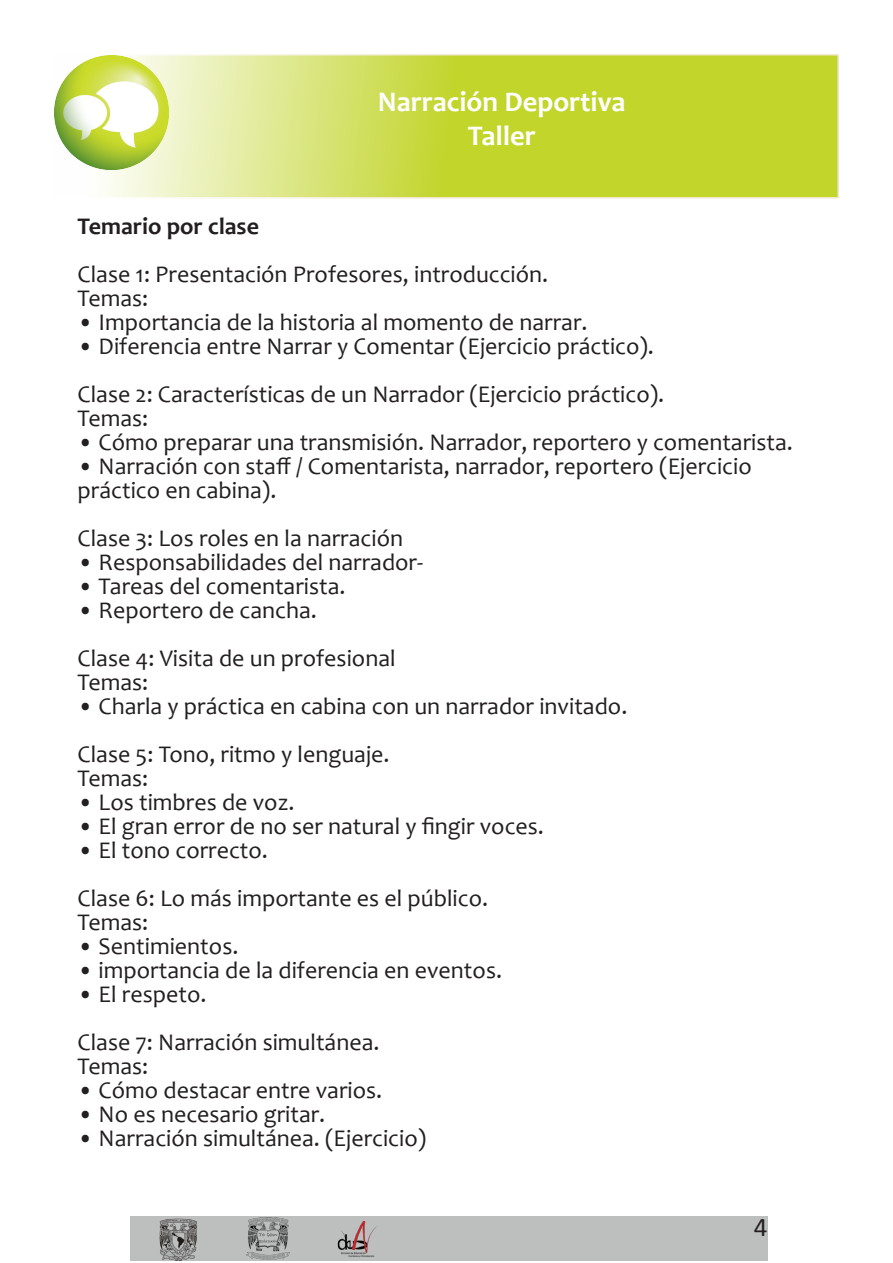
<style>
.page{position:relative;width:893px;height:1263px;background:#fff}
.page>*{position:absolute;margin:0;border:0;box-sizing:border-box;transform-origin:0 0}
.t1{font:700 28.5px "Candara";color:#fff}
.t2{font:27px "Calibri";color:#231f20}
.t3{font:24px/24px "Candara";color:#231f20}
.t4{font:700 24px "Candara";color:#231f20}
</style>
<div class="page">
<svg style="left:105px;top:54px;width:734px;height:145px;background:#cddc54"></svg>
<img style="left:54px;top:55px;width:115px;height:115px">
<div style="left:130px;top:1216px;width:637px;height:45px;background:#bdbfbf"></div>
<img style="left:337px;top:1221px;width:40px;height:37px">
<img style="left:159px;top:1218px;width:38px;height:43px">
<img style="left:247px;top:1217px;width:42px;height:43px">
<p class="t1" style="left:378px;top:84px;width:249px">Narración Deportiva</p>
<p class="t1" style="left:468px;top:118px;width:70px">Taller</p>
<p class="t4" style="left:78px;top:211px;width:183px">Temario por clase</p>
<p class="t3" style="left:78px;top:262px;width:472px">Clase 1: Presentación Profesores, introducción.</p>
<p class="t3" style="left:78px;top:286px;width:72px">Temas:</p>
<p class="t3" style="left:78px;top:310px;width:511px">• Importancia de la historia al momento de narrar.</p>
<p class="t3" style="left:78px;top:334px;width:578px">• Diferencia entre Narrar y Comentar (Ejercicio práctico).</p>
<p class="t3" style="left:78px;top:382px;width:588px">Clase 2: Características de un Narrador (Ejercicio práctico).</p>
<p class="t3" style="left:78px;top:406px;width:72px">Temas:</p>
<p class="t3" style="left:78px;top:430px;width:717px">• Cómo preparar una transmisión. Narrador, reportero y comentarista.</p>
<p class="t3" style="left:78px;top:454px;width:676px">• Narración con staff / Comentarista, narrador, reportero (Ejercicio práctico en cabina).</p>
<p class="t3" style="left:78px;top:526px;width:327px">Clase 3: Los roles en la narración</p>
<p class="t3" style="left:78px;top:550px;width:347px">• Responsabilidades del narrador-</p>
<p class="t3" style="left:78px;top:574px;width:270px">• Tareas del comentarista.</p>
<p class="t3" style="left:78px;top:598px;width:241px">• Reportero de cancha.</p>
<p class="t3" style="left:78px;top:646px;width:320px">Clase 4: Visita de un profesional</p>
<p class="t3" style="left:78px;top:670px;width:72px">Temas:</p>
<p class="t3" style="left:78px;top:694px;width:551px">• Charla y práctica en cabina con un narrador invitado.</p>
<p class="t3" style="left:78px;top:742px;width:313px">Clase 5: Tono, ritmo y lenguaje.</p>
<p class="t3" style="left:78px;top:766px;width:72px">Temas:</p>
<p class="t3" style="left:78px;top:790px;width:219px">• Los timbres de voz.</p>
<p class="t3" style="left:78px;top:814px;width:468px">• El gran error de no ser natural y fingir voces.</p>
<p class="t3" style="left:78px;top:838px;width:192px">• El tono correcto.</p>
<p class="t3" style="left:78px;top:886px;width:412px">Clase 6: Lo más importante es el público.</p>
<p class="t3" style="left:78px;top:910px;width:72px">Temas:</p>
<p class="t3" style="left:78px;top:934px;width:162px">• Sentimientos.</p>
<p class="t3" style="left:78px;top:958px;width:426px">• importancia de la diferencia en eventos.</p>
<p class="t3" style="left:78px;top:982px;width:130px">• El respeto.</p>
<p class="t3" style="left:78px;top:1030px;width:303px">Clase 7: Narración simultánea.</p>
<p class="t3" style="left:78px;top:1054px;width:72px">Temas:</p>
<p class="t3" style="left:78px;top:1078px;width:306px">• Cómo destacar entre varios.</p>
<p class="t3" style="left:78px;top:1102px;width:249px">• No es necesario gritar.</p>
<p class="t3" style="left:78px;top:1126px;width:350px">• Narración simultánea. (Ejercicio)</p>
<p class="t2" style="left:754px;top:1210px;width:15px">4</p>
</div>
